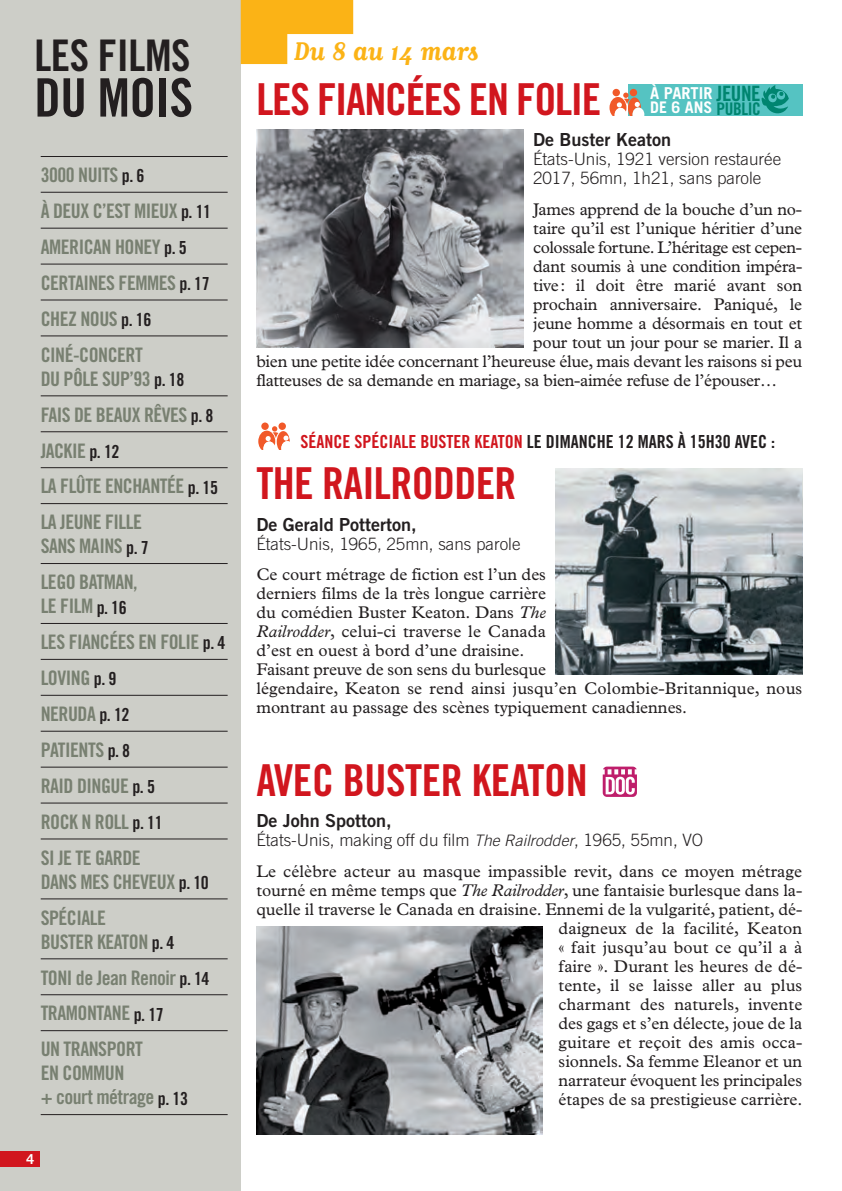
<style>
.page{position:relative;width:842px;height:1191px;background:#fff}
.page>*{position:absolute;margin:0;border:0;box-sizing:border-box;transform-origin:0 0}
.t1{font:53px "Trade Gothic Bold Cond Twenty";letter-spacing:-.01em;color:#231f20}
.t2{font:44px "Trade Gothic Bold Cond Twenty";letter-spacing:-.015em;color:#d1161e}
.t3{font:43.6px "Trade Gothic Bold Cond Twenty";letter-spacing:-.01em;color:#231f20}
.t4{font:700 30px "Matrix Script";letter-spacing:-.015em;color:#fbb316}
.t5{font:21.2px "Trade Gothic Bold Cond Twenty";letter-spacing:-.025em;color:#008570}
.t6{font:20px/36px "Trade Gothic Bold Cond Twenty";letter-spacing:-.025em;color:#788071}
.t7{font:18px "Trade Gothic Bold Cond Twenty";color:#231f20}
.t8{font:18px "Trade Gothic Bold Two";color:#231f20}
.t9{font:17.4px "Trade Gothic Bold Cond Twenty";letter-spacing:-.025em;color:#008570}
.t10{font:17px/19px "Plantin";color:#231f20}
.t11{font:300 17px/19px "Trade Gothic";color:#231f20}
.t12{font:17px "Plantin";letter-spacing:-.025em;color:#231f20}
.t13{font:700 16.4px "Trade Gothic";color:#fff}
.t14{font:700 16px "Trade Gothic";color:#fff}
.t15{font:700 13.6px "Trade Gothic";color:#fff}
.s1{font-size:18px;color:#231f20}
.s2{color:#d1161e}
.s3{font-style:italic}
.s4{font-style:italic;font-size:15.8px}
</style>
<div class="page">
<div style="left:0;top:0;width:240px;height:1191px;background:#cdcec8"></div>
<div style="left:0;top:1151px;width:40px;height:16px;background:#d1161e"></div>
<hr style="left:41px;top:156px;width:187px;height:1px;background:#231f20">
<hr style="left:41px;top:192px;width:187px;height:1px;background:#231f20">
<hr style="left:41px;top:228px;width:187px;height:1px;background:#231f20">
<hr style="left:41px;top:263px;width:187px;height:1px;background:#231f20">
<hr style="left:41px;top:299px;width:187px;height:1px;background:#231f20">
<hr style="left:41px;top:335px;width:187px;height:1px;background:#231f20">
<hr style="left:41px;top:395px;width:187px;height:1px;background:#231f20">
<hr style="left:41px;top:431px;width:187px;height:1px;background:#231f20">
<hr style="left:41px;top:467px;width:187px;height:1px;background:#231f20">
<hr style="left:41px;top:503px;width:187px;height:1px;background:#231f20">
<hr style="left:41px;top:563px;width:187px;height:1px;background:#231f20">
<hr style="left:41px;top:623px;width:187px;height:1px;background:#231f20">
<hr style="left:41px;top:659px;width:187px;height:1px;background:#231f20">
<hr style="left:41px;top:695px;width:187px;height:1px;background:#231f20">
<hr style="left:41px;top:730px;width:187px;height:1px;background:#231f20">
<hr style="left:41px;top:766px;width:187px;height:1px;background:#231f20">
<hr style="left:41px;top:802px;width:187px;height:1px;background:#231f20">
<hr style="left:41px;top:838px;width:187px;height:1px;background:#231f20">
<hr style="left:41px;top:898px;width:187px;height:1px;background:#231f20">
<hr style="left:41px;top:958px;width:187px;height:1px;background:#231f20">
<hr style="left:41px;top:994px;width:187px;height:1px;background:#231f20">
<hr style="left:41px;top:1030px;width:187px;height:1px;background:#231f20">
<hr style="left:41px;top:1114px;width:187px;height:1px;background:#231f20">
<svg style="left:241px;top:0;width:112px;height:64px"></svg>
<div style="left:629px;top:84px;width:173px;height:31px;background:#55c3c2"></div>
<svg style="left:761px;top:85px;width:28px;height:29px"></svg>
<img style="left:556px;top:469px;width:246px;height:206px">
<img style="left:256px;top:130px;width:267px;height:218px">
<img style="left:256px;top:926px;width:287px;height:208px">
<svg style="left:603px;top:766px;width:34px;height:31px"></svg>
<div style="left:612px;top:89px;width:8px;height:7px;background:#f15929;border-radius:50%"></div>
<div style="left:630px;top:89px;width:7px;height:7px;background:#f15929;border-radius:50%"></div>
<svg style="left:609px;top:93px;width:35px;height:22px"></svg>
<div style="left:261px;top:422px;width:8px;height:8px;background:#f15929;border-radius:50%"></div>
<div style="left:278px;top:422px;width:8px;height:8px;background:#f15929;border-radius:50%"></div>
<svg style="left:258px;top:426px;width:32px;height:23px"></svg>
<h3 class="t3" style="left:34px;top:40px;width:158px">LES FILMS</h3>
<h1 class="t1" style="left:34px;top:78px;width:160px">DU MOIS</h1>
<p class="t5" style="left:717px;top:86px;width:45px">JEUNE</p>
<h3 class="t4" style="left:294px;top:32px;width:186px">Du 8 au 14 mars</h3>
<h2 class="t2" style="left:256px;top:83px;width:346px">LES FIANCÉES EN FOLIE</h2>
<p class="t13" style="left:650px;top:87px;width:64px">À PARTIR</p>
<p class="t14" style="left:650px;top:101px;width:64px">DE 6 ANS</p>
<p class="t8" style="left:533px;top:133px;width:139px">De Buster Keaton</p>
<p class="t11" style="left:533px;top:151px;width:250px">États-Unis, 1921 version restaurée<br>2017, 56mn, 1h21, sans parole</p>
<p class="t10" style="left:533px;top:201px;width:270px">James apprend de la bouche d’un no-</p>
<p class="t10" style="left:533px;top:220px;width:271px">taire qu’il est l’unique héritier d’une</p>
<p class="t12" style="left:533px;top:241px;width:270px">colossale fortune. L’héritage est cepen-</p>
<p class="t10" style="left:533px;top:258px;width:271px">dant soumis à une condition impéra-</p>
<p class="t10" style="left:533px;top:277px;width:271px">tive: il doit être marié avant son</p>
<p class="t10" style="left:533px;top:296px;width:271px">prochain anniversaire. Paniqué, le</p>
<p class="t10" style="left:533px;top:315px;width:270px">jeune homme a désormais en tout et</p>
<p class="t10" style="left:533px;top:334px;width:271px">pour tout un jour pour se marier. Il a</p>
<p class="t10" style="left:256px;top:353px;width:547px">bien une petite idée concernant l’heureuse élue, mais devant les raisons si peu</p>
<p class="t10" style="left:256px;top:372px;width:522px">flatteuses de sa demande en mariage, sa bien-aimée refuse de l’épouser…</p>
<p class="t9" style="left:717px;top:102px;width:46px">PUBLIC</p>
<p class="t6" style="left:41px;top:158px;width:172px">3000 NUITS <span class="s1">p. 6<br></span>À DEUX C’EST MIEUX <span class="s1">p. 11<br></span>AMERICAN HONEY <span class="s1">p. 5<br></span>CERTAINES FEMMES <span class="s1">p. 17<br></span>CHEZ NOUS <span class="s1">p. 16<br></span>CINÉ-CONCERT</p>
<p class="t6" style="left:41px;top:362px;width:179px">DU PÔLE SUP’93 <span class="s1">p. 18<br></span>FAIS DE BEAUX RÊVES <span class="s1">p. 8<br></span>JACKIE <span class="s1">p. 12<br></span>LA FLÛTE ENCHANTÉE <span class="s1">p. 15<br></span>LA JEUNE FILLE</p>
<p class="t6" style="left:41px;top:530px;width:110px">SANS MAINS <span class="s1">p. 7<br></span>LEGO BATMAN,</p>
<p class="t6" style="left:41px;top:590px;width:186px">LE FILM <span class="s1">p. 16<br></span>LES FIANCÉES EN FOLIE <span class="s1">p. 4<br></span>LOVING <span class="s1">p. 9<br></span>NERUDA <span class="s1">p. 12<br></span>PATIENTS <span class="s1">p. 8<br></span>RAID DINGUE <span class="s1">p. 5<br></span>ROCK N ROLL <span class="s1">p. 11<br></span>SI JE TE GARDE</p>
<p class="t6" style="left:41px;top:865px;width:170px">DANS MES CHEVEUX <span class="s1">p. 10<br></span>SPÉCIALE</p>
<p class="t6" style="left:41px;top:925px;width:170px">BUSTER KEATON <span class="s1">p. 4<br></span>TONI de Jean Renoir <span class="s1">p. 14<br></span>TRAMONTANE <span class="s1">p. 17<br></span>UN TRANSPORT</p>
<p class="t6" style="left:41px;top:1062px;width:149px;line-height:24px">EN COMMUN<br>+ court métrage <span class="s1">p. 13</span></p>
<p class="t7" style="left:301px;top:435px;width:476px"><span class="s2">SÉANCE SPÉCIALE BUSTER KEATON</span> LE DIMANCHE 12 MARS À 15H30 AVEC :</p>
<h2 class="t2" style="left:256px;top:467px;width:262px">THE RAILRODDER</h2>
<p class="t8" style="left:256px;top:517px;width:162px">De Gerald Potterton,</p>
<p class="t11" style="left:256px;top:535px;width:266px">États-Unis, 1965, 25mn, sans parole</p>
<p class="t10" style="left:256px;top:566px;width:547px">Ce court métrage de fiction est l’un des<br>derniers films de la très longue carrière<br>du comédien Buster Keaton. Dans <span class="s3">The<br>Railrodder</span>, celui-ci traverse le Canada<br>d’est en ouest à bord d’une draisine.<br>Faisant preuve de son sens du burlesque<br>légendaire, Keaton se rend ainsi jusqu’en Colombie-Britannique, nous montrant au passage des scènes typiquement canadiennes.</p>
<h2 class="t2" style="left:256px;top:764px;width:333px">AVEC BUSTER KEATON</h2>
<p class="t8" style="left:256px;top:814px;width:137px">De John Spotton,</p>
<p class="t11" style="left:256px;top:832px;width:448px">États-Unis, making off du film <span class="s4">The Railrodder</span>, 1965, 55mn, VO</p>
<p class="t10" style="left:256px;top:863px;width:547px;text-align:right">Le célèbre acteur au masque impassible revit, dans ce moyen métrage tourné en même temps que <span class="s3">The Railrodder</span>, une fantaisie burlesque dans la&shy;quelle il traverse le Canada en draisine. Ennemi de la vulgarité, patient, dé&shy;daigneux de la facilité, Keaton<br>« fait jusqu’au bout ce qu’il a à<br>faire ». Durant les heures de dé-<br>tente, il se laisse aller au plus<br>charmant des naturels, invente<br>des gags et s’en délecte, joue de la<br>guitare et reçoit des amis occa-<br>sionnels. Sa femme Eleanor et un<br>narrateur évoquent les principales<br>étapes de sa prestigieuse carrière.</p>
<p class="t15" style="left:26px;top:1153px;width:9px">4</p>
</div>
